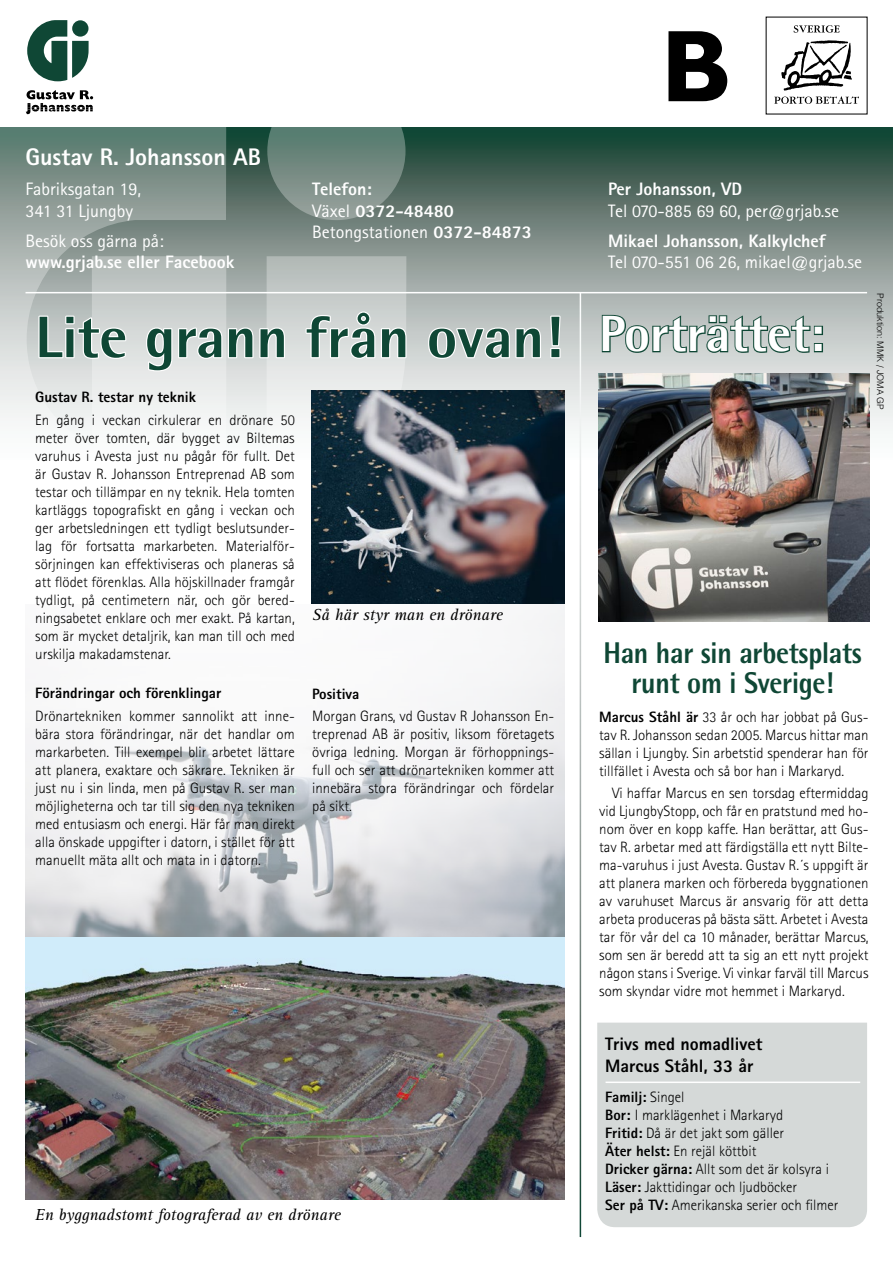
<style>
.page{position:relative;width:893px;height:1263px;background:#fff}
.page>*{position:absolute;margin:0;border:0;box-sizing:border-box;transform-origin:0 0}
.t1{font:800 58.5px "Rotis Semi Sans";color:#0f4735}
.t2{font:800 30px/30px "Rotis Semi Sans";letter-spacing:-.01em;color:#0f4735;text-align:center;scale:.9 1}
.t3{font:800 24px "Rotis Sans Serif";color:#fff}
.t4{font:800 18px/21.6px "Rotis Sans Serif";color:#fff}
.t5{font:18px/21.6px "Rotis Sans Serif";color:#fff}
.t6{font:800 18px/21.6px "Rotis Sans Serif";color:#000}
.t7{font:italic 16.5px "Rotis Serif";color:#000}
.t8{font:300 15px/18px "Rotis Sans Serif";color:#000;text-align:justify}
.t9{font:800 15px "Rotis Sans Serif";color:#000}
.t10{font:300 9px "Helvetica";color:#000}
.s1{font-weight:400}
.s2{font-size:51px;color:#fff}
.s3{font-weight:800}
</style>
<div class="page">
<svg style="left:226px;top:128px;width:667px;height:331px;background:#7d8f88"></svg>
<div style="left:597px;top:1023px;width:270px;height:204px;background:#d5d9d8"></div>
<svg style="left:0;top:128px;width:226px;height:303px;background:#a1aea9"></svg>
<svg style="left:267px;top:128px;width:138px;height:92px;background:#6f867d"></svg>
<img style="left:598px;top:373px;width:271px;height:249px">
<hr style="left:605px;top:1081px;width:255px;height:2px;background:#fff">
<hr style="left:580px;top:293px;width:1px;height:944px;background:#fff">
<svg style="left:794px;top:25px;width:46px;height:8px"></svg>
<svg style="left:774px;top:40px;width:85px;height:64px"></svg>
<svg style="left:668px;top:31px;width:59px;height:70px"></svg>
<svg style="left:26px;top:90px;width:67px;height:24px"></svg>
<svg style="left:27px;top:20px;width:62px;height:61px"></svg>
<hr style="left:26px;top:292px;width:841px;height:1px;background:#fff">
<svg style="left:601px;top:313px;width:223px;height:41px;background:#8da29b"></svg>
<img style="left:26px;top:604px;width:538px;height:595px">
<svg style="left:37px;top:314px;width:91px;height:46px"></svg>
<svg style="left:145px;top:256px;width:263px;height:314px"></svg>
<svg style="left:427px;top:326px;width:115px;height:34px"></svg>
<svg style="left:549px;top:314px;width:13px;height:45px"></svg>
<img style="left:312px;top:390px;width:252px;height:213px">
<h3 class="t3" style="left:26px;top:141px;width:237px">Gustav R. Johansson AB</h3>
<p class="t5" style="left:26px;top:178px;width:117px">Fabriksgatan 19,<br>341 31 Ljungby</p>
<p class="t5" style="left:26px;top:230px;width:140px">Besök oss gärna på:</p>
<p class="t4" style="left:26px;top:251px;width:210px">www.grjab.se eller Facebook</p>
<p class="t4" style="left:312px;top:178px;width:221px">Telefon:<br><span class="s1">Växel</span> 0372-48480<br><span class="s1">Betongstationen</span> 0372-84873</p>
<p class="t4" style="left:608px;top:178px;width:136px">Per Johansson, VD</p>
<p class="t5" style="left:608px;top:200px;width:232px">Tel 070-885 69 60, per@grjab.se</p>
<p class="t4" style="left:608px;top:230px;width:219px">Mikael Johansson, Kalkylchef</p>
<p class="t5" style="left:608px;top:251px;width:255px">Tel 070-551 06 26, mikael@grjab.se</p>
<h1 class="t1" style="left:35px;top:300px;width:791px">Lite grann från ovan! <span class="s2">Porträttet:</span></h1>
<p class="t9" style="left:35px;top:388px;width:162px">Gustav R. testar ny teknik</p>
<p class="t8" style="left:35px;top:410px;width:261px">En gång i veckan cirkulerar en drönare 50 meter över tomten, där bygget av Biltemas varuhus i Avesta just nu pågår för fullt. Det är Gustav R. Johansson Entreprenad AB som testar och tillämpar en ny teknik. Hela tomten kartläggs topografiskt en gång i veckan och ger arbetsledningen ett tydligt beslutsunder&shy;lag för fortsatta markarbeten. Materialför&shy;sörjningen kan effektiviseras och planeras så att flödet förenklas. Alla höjskillnader framgår tydligt, på centimetern när, och gör bered&shy;ningsabetet enklare och mer exakt. På kartan, som är mycket detaljrik, kan man till och med urskilja makadamstenar.</p>
<p class="t9" style="left:35px;top:684px;width:188px">Förändringar och förenklingar</p>
<p class="t8" style="left:35px;top:707px;width:261px">Drönartekniken kommer sannolikt att inne&shy;bära stora förändringar, när det handlar om markarbeten. Till exempel blir arbetet lättare att planera, exaktare och säkrare. Tekniken är just nu i sin linda, men på Gustav R. ser man möjligheterna och tar till sig den nya tekniken med entusiasm och energi. Här får man direkt alla önskade uppgifter i datorn, i stället för att manuellt mäta allt och mata in i datorn.</p>
<p class="t7" style="left:312px;top:605px;width:192px">Så här styr man en drönare</p>
<h2 class="t2" style="left:603px;top:638px;width:289px">Han har sin arbetsplats runt om i Sverige!</h2>
<p class="t9" style="left:312px;top:684px;width:49px">Positiva</p>
<p class="t8" style="left:312px;top:707px;width:243px">Morgan Grans, vd Gustav R Johansson En&shy;treprenad AB är positiv, liksom företagets övriga ledning. Morgan är förhoppnings&shy;full och ser att drönartekniken kommer att innebära stora förändringar och fördelar på sikt.</p>
<p class="t8" style="left:599px;top:708px;width:271px"><span class="s3">Marcus Ståhl är</span> 33 år och har jobbat på Gus&shy;tav R. Johansson sedan 2005. Marcus hittar man sällan i Ljungby. Sin arbetstid spenderar han för tillfället i Avesta och så bor han i Markaryd.</p>
<p class="t8" style="left:599px;top:784px;width:271px;text-indent:13px">Vi haffar Marcus en sen torsdag eftermiddag vid LjungbyStopp, och får en pratstund med ho&shy;nom över en kopp kaffe. Han berättar, att Gus&shy;tav R. arbetar med att färdigställa ett nytt Bilte&shy;ma-varuhus i just Avesta. Gustav R.´s uppgift är att planera marken och förbereda byggnationen av varuhuset Marcus är ansvarig för att detta arbeta produceras på bästa sätt. Arbetet i Avesta tar för vår del ca 10 månader, berättar Marcus, som sen är beredd att ta sig an ett nytt projekt någon stans i Sverige. Vi vinkar farväl till Marcus som skyndar vidre mot hemmet i Markaryd.</p>
<p class="t10" style="left:888px;top:293px;width:118px;rotate:90deg">Produktion: MMK / JOMA GP</p>
<p class="t7" style="left:35px;top:1205px;width:307px">En byggnadstomt fotograferad av en drönare</p>
<p class="t6" style="left:605px;top:1033px;width:159px">Trivs med nomadlivet<br>Marcus Ståhl, 33 år</p>
<p class="t8" style="left:605px;top:1088px;width:235px;text-align:left"><span class="s3">Familj:</span> Singel<br><span class="s3">Bor:</span> I marklägenhet i Markaryd<br><span class="s3">Fritid:</span> Då är det jakt som gäller<br><span class="s3">Äter helst:</span> En rejäl köttbit<br><span class="s3">Dricker gärna:</span> Allt som det är kolsyra i<br><span class="s3">Läser:</span> Jakttidingar och ljudböcker<br><span class="s3">Ser på TV:</span> Amerikanska serier och filmer</p>
</div>
